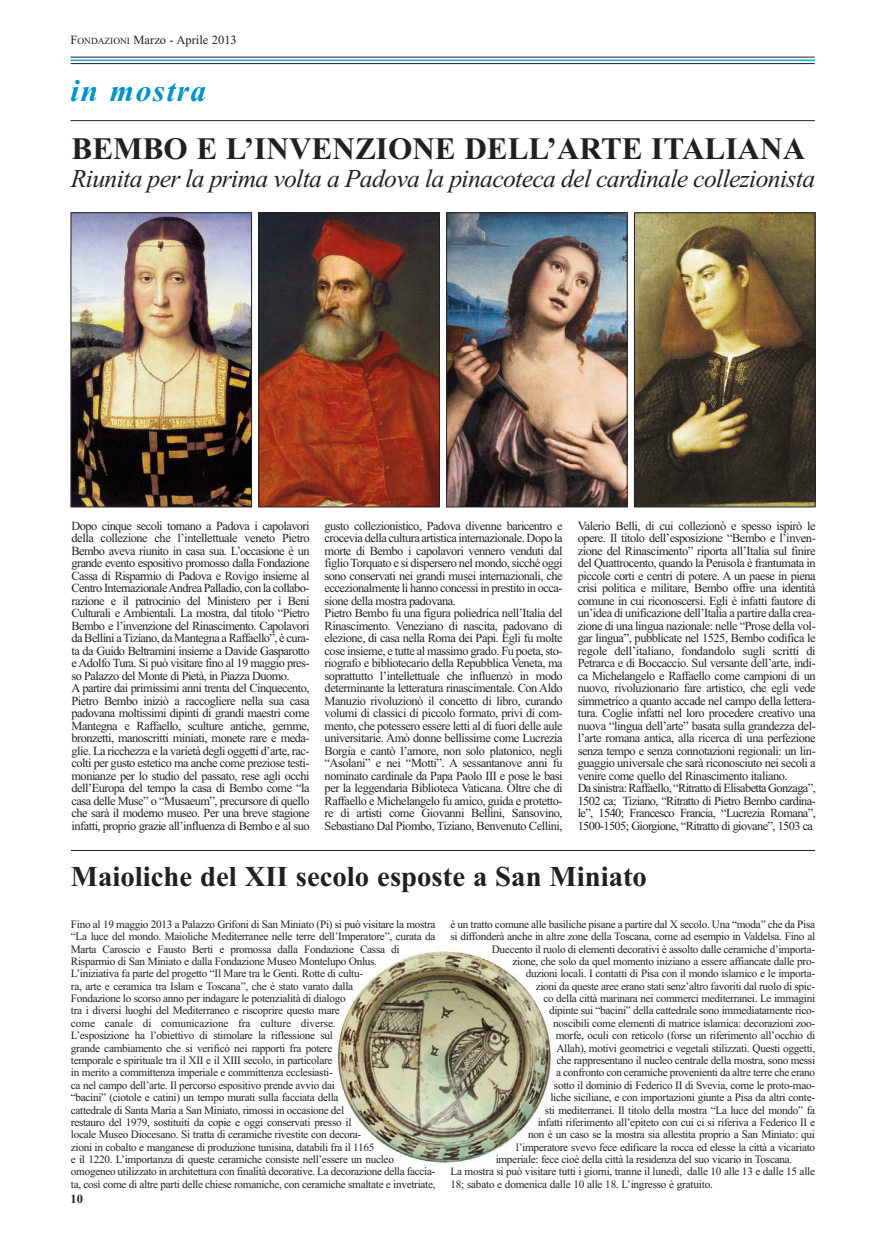
<style>
.page{position:relative;width:886px;height:1241px;background:#fff}
.page>*{position:absolute;margin:0;border:0;box-sizing:border-box;transform-origin:0 0}
.t1{font:700 31.25px "Times New Roman";color:#231f20}
.t2{font:italic 700 31.25px "Times New Roman";letter-spacing:.05em;color:#0092c8}
.t3{font:700 28.75px "Times New Roman";color:#231f20}
.t4{font:italic 25.62px "Times New Roman";letter-spacing:-.025em;color:#231f20}
.t5{font:12.5px "Times New Roman";color:#231f20}
.t6{font:700 12.5px "Times New Roman";color:#231f20}
.t7{font:12.38px/12.5px "Times New Roman";letter-spacing:-.035em;color:#231f20}
.t8{font:11.25px/12.4px "Times New Roman";letter-spacing:-.025em;color:#231f20}
.s1{font-size:9.38px}
</style>
<div class="page">
<hr style="left:71px;top:60px;width:744px;height:1px;background:#00aeef">
<hr style="left:71px;top:57px;width:744px;height:1px;background:#231f20">
<hr style="left:71px;top:63px;width:744px;height:1px;background:#231f20">
<hr style="left:71px;top:120px;width:744px;height:1px;background:#231f20">
<img style="left:337px;top:950px;width:214px;height:213px">
<hr style="left:71px;top:850px;width:744px;height:1px;background:#231f20">
<img style="left:448px;top:215px;width:177px;height:290px">
<div style="left:446px;top:213px;width:181px;height:294px;border:1px solid #231f20"></div>
<img style="left:261px;top:215px;width:176px;height:290px">
<div style="left:259px;top:213px;width:180px;height:294px;border:1px solid #231f20"></div>
<img style="left:73px;top:215px;width:177px;height:290px">
<div style="left:71px;top:213px;width:181px;height:294px;border:1px solid #231f20"></div>
<img style="left:636px;top:215px;width:177px;height:290px">
<div style="left:634px;top:213px;width:181px;height:294px;border:1px solid #231f20"></div>
<p class="t5" style="left:71px;top:35px;width:168px">F<span class="s1">ONDAZIONI</span> Marzo - Aprile 2013</p>
<h1 class="t2" style="left:71px;top:71px;width:137px">in mostra</h1>
<h1 class="t1" style="left:72px;top:139px;width:735px">BEMBO E L’INVENZIONE DELL’ARTE ITALIANA</h1>
<h3 class="t4" style="left:71px;top:169px;width:746px">Riunita per la prima volta a Padova la pinacoteca del cardinale collezionista</h3>
<p class="t7" style="left:71px;top:520px;width:240px">Dopo cinque secoli tornano a Padova i capolavori della collezione che l’intellettuale veneto Pietro Bembo aveva riunito in casa sua. L’occasione è un grande evento espositivo promosso dalla Fondazione Cassa di Risparmio di Padova e Rovigo insieme al Centro Internazionale Andrea Palladio, con la collabo&shy;razione e il patrocinio del Ministero per i Beni Culturali e Ambientali. La mostra, dal titolo “Pietro Bembo e l’invenzione del Rinascimento. Capolavori da Bellini a Tiziano, da Mantegna a Raffaello”, è cura&shy;ta da Guido Beltramini insieme a Davide Gasparotto e Adolfo Tura. Si può visitare fino al 19 maggio pres&shy;so Palazzo del Monte di Pietà, in Piazza Duomo.<br>A partire dai primissimi anni trenta del Cinquecento, Pietro Bembo iniziò a raccogliere nella sua casa padovana moltissimi dipinti di grandi maestri come Mantegna e Raffaello, sculture antiche, gemme, bronzetti, manoscritti miniati, monete rare e meda&shy;glie. La ricchezza e la varietà degli oggetti d’arte, rac&shy;colti per gusto estetico ma anche come preziose testi&shy;monianze per lo studio del passato, rese agli occhi dell’Europa del tempo la casa di Bembo come “la casa delle Muse” o “Musaeum”, precursore di quello che sarà il moderno museo. Per una breve stagione infatti, proprio grazie all’influenza di Bembo e al suo</p>
<p class="t7" style="left:325px;top:520px;width:240px">gusto collezionistico, Padova divenne baricentro e crocevia della cultura artistica internazionale. Dopo la morte di Bembo i capolavori vennero venduti dal figlio Torquato e si dispersero nel mondo, sicché oggi sono conservati nei grandi musei internazionali, che eccezionalmente li hanno concessi in prestito in occa&shy;sione della mostra padovana.<br>Pietro Bembo fu una figura poliedrica nell’Italia del Rinascimento. Veneziano di nascita, padovano di elezione, di casa nella Roma dei Papi. Egli fu molte cose insieme, e tutte al massimo grado. Fu poeta, sto&shy;riografo e bibliotecario della Repubblica Veneta, ma soprattutto l’intellettuale che influenzò in modo determinante la letteratura rinascimentale. Con Aldo Manuzio rivoluzionò il concetto di libro, curando volumi di classici di piccolo formato, privi di com&shy;mento, che potessero essere letti al di fuori delle aule universitarie. Amò donne bellissime come Lucrezia Borgia e cantò l’amore, non solo platonico, negli “Asolani” e nei “Motti”. A sessantanove anni fu nominato cardinale da Papa Paolo III e pose le basi per la leggendaria Biblioteca Vaticana. Oltre che di Raffaello e Michelangelo fu amico, guida e protetto&shy;re di artisti come Giovanni Bellini, Sansovino, Sebastiano Dal Piombo, Tiziano, Benvenuto Cellini,</p>
<p class="t7" style="left:578px;top:520px;width:240px">Valerio Belli, di cui collezionò e spesso ispirò le opere. Il titolo dell’esposizione “Bembo e l’inven&shy;zione del Rinascimento” riporta all’Italia sul finire del Quattrocento, quando la Penisola è frantumata in piccole corti e centri di potere. A un paese in piena crisi politica e militare, Bembo offre una identità comune in cui riconoscersi. Egli è infatti fautore di un’idea di unificazione dell’Italia a partire dalla crea&shy;zione di una lingua nazionale: nelle “Prose della vol&shy;gar lingua”, pubblicate nel 1525, Bembo codifica le regole dell’italiano, fondandolo sugli scritti di Petrarca e di Boccaccio. Sul versante dell’arte, indi&shy;ca Michelangelo e Raffaello come campioni di un nuovo, rivoluzionario fare artistico, che egli vede simmetrico a quanto accade nel campo della lettera&shy;tura. Coglie infatti nel loro procedere creativo una nuova “lingua dell’arte” basata sulla grandezza del&shy;l’arte romana antica, alla ricerca di una perfezione senza tempo e senza connotazioni regionali: un lin&shy;guaggio universale che sarà riconosciuto nei secoli a venire come quello del Rinascimento italiano.<br>Da sinistra: Raffaello, “Ritratto di Elisabetta Gonzaga”, 1502 ca; Tiziano, “Ritratto di Pietro Bem bo cardina&shy;le”, 1540; Francesco Francia, “Lucrezia Romana”, 1500-1505; Giorgione, “Ritratto di giovane”, 1503 ca</p>
<h2 class="t3" style="left:71px;top:866px;width:578px">Maioliche del XII secolo esposte a San Miniato</h2>
<p class="t8" style="left:71px;top:918px;width:366px">Fino al 19 maggio 2013 a Palazzo Grifoni di San Miniato (Pi) si può visitare la mostra “La luce del mondo. Maioliche Mediterranee nelle terre dell’Imperatore”, curata da Marta Caroscio e Fausto Berti e promossa dalla Fondazione Cassa di Risparmio di San Miniato e dalla Fondazione Museo Montelupo Onlus.<br>L’iniziativa fa parte del progetto “Il Mare tra le Genti. Rotte di cultu-<br>ra, arte e ceramica tra Islam e Toscana”, che è stato varato dalla<br>Fondazione lo scorso anno per indagare le potenzialità di dialogo<br>tra i diversi luoghi del Mediterraneo e riscoprire questo mare<br>come canale di comunicazione fra culture diverse.<br>L’esposizione ha l’obiettivo di stimolare la riflessione sul<br>grande cambiamento che si verificò nei rapporti fra potere<br>temporale e spirituale tra il XII e il XIII secolo, in particolare<br>in merito a committenza imperiale e committenza ecclesiasti-<br>ca nel campo dell’arte. Il percorso espositivo prende avvio dai<br>“bacini” (ciotole e catini) un tempo murati sulla facciata della<br>cattedrale di Santa Maria a San Miniato, rimossi in occasione del<br>restauro del 1979, sostituiti da copie e oggi conservati presso il<br>locale Museo Diocesano. Si tratta di ceramiche rivestite con decora-<br>zioni in cobalto e manganese di produzione tunisina, databili fra il 1165<br>e il 1220. L’importanza di queste ceramiche consiste nell’essere un nucleo omogeneo utilizzato in architettura con finalità decorative. La decorazione della faccia&shy;ta, così come di altre parti delle chiese romaniche, con ceramiche smaltate e invetriate,</p>
<p class="t8" style="left:450px;top:918px;width:366px">è un tratto comune alle basiliche pisane a partire dal X secolo. Una “moda” che da Pisa</p>
<p class="t8" style="left:450px;top:931px;width:366px">si diffonderà anche in altre zone della Toscana, come ad esempio in Valdelsa. Fino al</p>
<p class="t8" style="left:492px;top:943px;width:325px">Duecento il ruolo di elementi decorativi è assolto dalle ceramiche d’importa-</p>
<p class="t8" style="left:512px;top:955px;width:304px">zione, che solo da quel momento iniziano a essere affiancate dalle pro-</p>
<p class="t8" style="left:526px;top:968px;width:291px">duzioni locali. I contatti di Pisa con il mondo islamico e le importa-</p>
<p class="t8" style="left:536px;top:980px;width:281px">zioni da queste aree erano stati senz’altro favoriti dal ruolo di spic-</p>
<p class="t8" style="left:543px;top:993px;width:273px">co della città marinara nei commerci mediterranei. Le immagini</p>
<p class="t8" style="left:549px;top:1005px;width:267px">dipinte sui “bacini” della cattedrale sono immediatamente rico-</p>
<p class="t8" style="left:553px;top:1017px;width:263px">noscibili come elementi di matrice islamica: decorazioni zoo-</p>
<p class="t8" style="left:556px;top:1030px;width:261px">morfe, oculi con reticolo (forse un riferimento all’occhio di</p>
<p class="t8" style="left:556px;top:1042px;width:260px">Allah), motivi geometrici e vegetali stilizzati. Questi oggetti,</p>
<p class="t8" style="left:556px;top:1054px;width:260px">che rappresentano il nucleo centrale della mostra, sono messi</p>
<p class="t8" style="left:556px;top:1067px;width:260px">a confronto con ceramiche provenienti da altre terre che erano</p>
<p class="t8" style="left:554px;top:1079px;width:263px">sotto il dominio di Federico II di Svevia, come le proto-mao-</p>
<p class="t8" style="left:550px;top:1092px;width:266px">liche siciliane, e con importazioni giunte a Pisa da altri conte-</p>
<p class="t8" style="left:545px;top:1104px;width:272px">sti mediterranei. Il titolo della mostra “La luce del mondo” fa</p>
<p class="t8" style="left:538px;top:1116px;width:279px">infatti riferimento all’epiteto con cui ci si riferiva a Federico II e</p>
<p class="t8" style="left:528px;top:1129px;width:288px">non è un caso se la mostra sia allestita proprio a San Miniato: qui</p>
<p class="t8" style="left:516px;top:1141px;width:301px">l’imperatore svevo fece edificare la rocca ed elesse la città a vicariato</p>
<p class="t8" style="left:496px;top:1153px;width:298px">imperiale: fece cioè della città la residenza del suo vicario in Toscana.</p>
<p class="t8" style="left:450px;top:1166px;width:366px">La mostra si può visitare tutti i giorni, tranne il lunedì, dalle 10 alle 13 e dalle 15 alle</p>
<p class="t8" style="left:450px;top:1178px;width:264px">18; sabato e domenica dalle 10 alle 18. L’ingresso è gratuito.</p>
<p class="t6" style="left:71px;top:1194px;width:14px">10</p>
</div>
